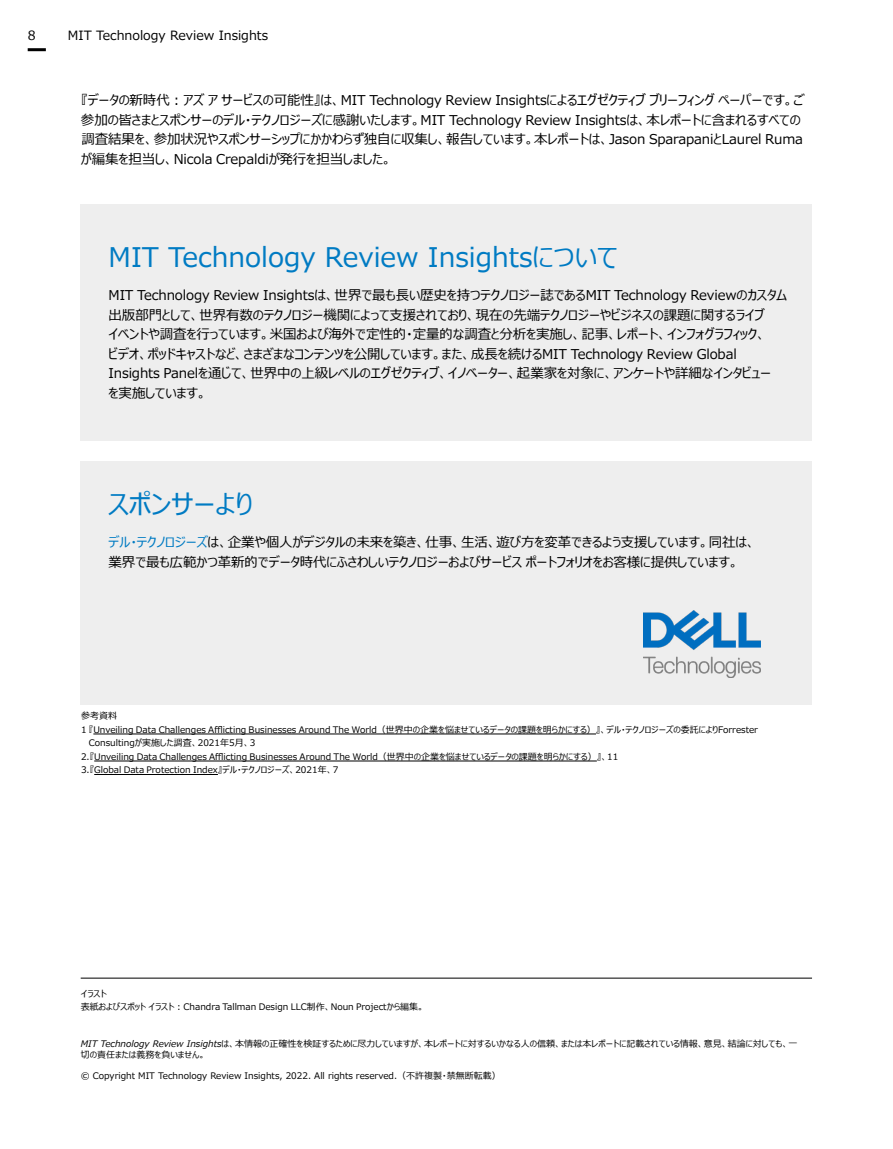
<style>
.page{position:relative;width:893px;height:1149px;background:#fff}
.page>*{position:absolute;margin:0;border:0;box-sizing:border-box;transform-origin:0 0}
.t1{font:27px "Meiryo UI";color:#007bc3}
.t2{font:13.5px/19.5px "Meiryo UI";letter-spacing:-.01em;color:#000}
.t3{font:12.75px "Meiryo UI";color:#000}
.t4{font:9px/13.5px "Meiryo UI";color:#000}
.t5{font:italic 9px/10.8px "Meiryo UI";color:#000}
.s1{color:#007bc3}
</style>
<div class="page">
<hr style="left:81px;top:977px;width:731px;height:1px;background:#000">
<div style="left:81px;top:460px;width:731px;height:244px;background:#eee"></div>
<div style="left:81px;top:204px;width:731px;height:236px;background:#eee"></div>
<hr style="left:93px;top:733px;width:503px;height:1px;background:#000">
<hr style="left:94px;top:760px;width:503px;height:1px;background:#000">
<hr style="left:94px;top:774px;width:124px;height:1px;background:#000">
<img style="left:644px;top:610px;width:116px;height:66px">
<hr style="left:28px;top:48px;width:18px;height:3px;background:#000">
<p class="t3" style="left:28px;top:27px;width:9px">8</p>
<p class="t3" style="left:68px;top:27px;width:202px">MIT Technology Review Insights</p>
<p class="t2" style="left:81px;top:91px;width:724px">『データの新時代：アズ ア サービスの可能性』は、MIT Technology Review Insightsによるエグゼクティブ ブリーフィング ペーパーです。ご参加の皆さまとスポンサーのデル・テクノロジーズに感謝いたします。MIT Technology Review Insightsは、本レポートに含まれるすべての調査結果を、参加状況やスポンサーシップにかかわらず独自に収集し、報告しています。本レポートは、Jason SparapaniとLaurel Rumaが編集を担当し、Nicola Crepaldiが発行を担当しました。</p>
<h1 class="t1" style="left:109px;top:238px;width:511px">MIT Technology Review Insightsについて</h1>
<p class="t2" style="left:109px;top:286px;width:680px">MIT Technology Review Insightsは、世界で最も長い歴史を持つテクノロジー誌であるMIT Technology Reviewのカスタム出版部門として、世界有数のテクノロジー機関によって支援されており、現在の先端テクノロジーやビジネスの課題に関するライブ<br>イベントや調査を行っています。米国および海外で定性的・定量的な調査と分析を実施し、記事、レポート、インフォグラフィック、<br>ビデオ、ポッドキャストなど、さまざまなコンテンツを公開しています。また、成長を続けるMIT Technology Review Global Insights Panelを通じて、世界中の上級レベルのエグゼクティブ、イノベーター、起業家を対象に、アンケートや詳細なインタビュー<br>を実施しています。</p>
<h1 class="t1" style="left:109px;top:485px;width:146px">スポンサーより</h1>
<p class="t2" style="left:109px;top:533px;width:649px"><span class="s1">デル・テクノロジーズ</span>は、企業や個人がデジタルの未来を築き、仕事、生活、遊び方を変革できるよう支援しています。同社は、業界で最も広範かつ革新的でデータ時代にふさわしいテクノロジーおよびサービス ポートフォリオをお客様に提供しています。</p>
<p class="t4" style="left:81px;top:709px;width:37px">参考資料</p>
<p class="t4" style="left:81px;top:722px;width:678px">1 『Unveiling Data Challenges Afflicting Businesses Around The World（世界中の企業を悩ませているデータの課題を明らかにする）』、デル・テクノロジーズの委託によりForrester</p>
<p class="t4" style="left:89px;top:736px;width:168px">Consultingが実施した調査、2021年5月、3</p>
<p class="t4" style="left:81px;top:749px;width:539px">2.『Unveiling Data Challenges Afflicting Businesses Around The World（世界中の企業を悩ませているデータの課題を明らかにする）』、11</p>
<p class="t4" style="left:81px;top:763px;width:259px">3.『Global Data Protection Index』デル・テクノロジーズ、2021年、7</p>
<p class="t4" style="left:81px;top:986px;width:345px">イラスト<br>表紙およびスポット イラスト：Chandra Tallman Design LLC制作、Noun Projectから編集。</p>
<p class="t5" style="left:81px;top:1038px;width:718px">MIT Technology Review Insightsは、本情報の正確性を検証するために尽力していますが、本レポートに対するいかなる人の信頼、または本レポートに記載されている情報、意見、結論に対しても、一切の責任または義務を負いません。</p>
<p class="t4" style="left:81px;top:1069px;width:422px">© Copyright MIT Technology Review Insights, 2022. All rights reserved.（不許複製・禁無断転載）</p>
</div>
